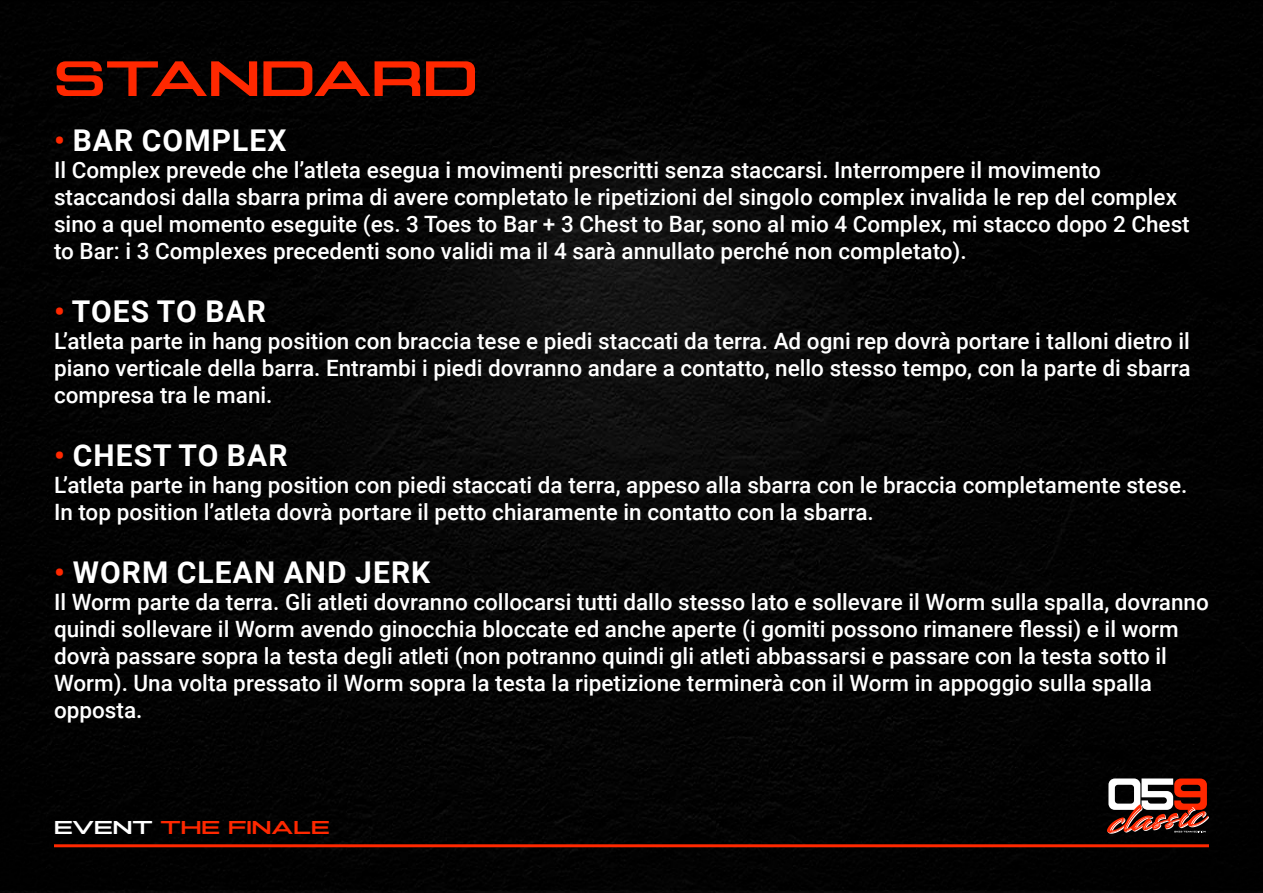
<style>
.page{position:relative;width:1263px;height:893px;background:#fff}
.page>*{position:absolute;margin:0;border:0;box-sizing:border-box;transform-origin:0 0}
.t1{font:700 52.5px "Akrux";color:#ff2800}
.t2{font:700 30px "Roboto";letter-spacing:.035em;color:#fff}
.t3{font:500 22.5px/27px "Roboto";color:#fff}
.t4{font:700 19.65px "Akrux";color:#ff2800}
.s1{color:#ff2800}
.s2{color:#fff}
</style>
<div class="page">
<img style="left:0;top:0;width:1263px;height:893px">
<hr style="left:54px;top:844px;width:1155px;height:3px;background:#ff2800">
<svg style="left:1107px;top:778px;width:102px;height:56px"></svg>
<h1 class="t1" style="left:54px;top:48px;width:425px">STANDARD</h1>
<h2 class="t2" style="left:54px;top:120px;width:234px"><span class="s1">•</span> BAR COMPLEX</h2>
<p class="t3" style="left:54px;top:156px;width:1137px">Il Complex prevede che l’atleta esegua i movimenti prescritti senza staccarsi. Interrompere il movimento staccandosi dalla sbarra prima di avere completato le ripetizioni del singolo complex invalida le rep del complex sino a quel momento eseguite (es. 3 Toes to Bar + 3 Chest to Bar, sono al mio 4 Complex, mi stacco dopo 2 Chest to Bar: i 3 Complexes precedenti sono validi ma il 4 sarà annullato perché non completato).</p>
<h2 class="t2" style="left:54px;top:291px;width:213px"><span class="s1">•</span> TOES TO BAR</h2>
<p class="t3" style="left:54px;top:327px;width:1138px;text-align:justify">L’atleta parte in hang position con braccia tese e piedi staccati da terra. Ad ogni rep dovrà portare i talloni dietro il piano verticale della barra. Entrambi i piedi dovranno andare a contatto, nello stesso tempo, con la parte di sbarra compresa tra le mani.</p>
<h2 class="t2" style="left:54px;top:435px;width:235px"><span class="s1">•</span> CHEST TO BAR</h2>
<p class="t3" style="left:54px;top:471px;width:1135px">L’atleta parte in hang position con piedi staccati da terra, appeso alla sbarra con le braccia completamente stese.<br>In top position l’atleta dovrà portare il petto chiaramente in contatto con la sbarra.</p>
<h2 class="t2" style="left:54px;top:552px;width:378px"><span class="s1">•</span> WORM CLEAN AND JERK</h2>
<p class="t3" style="left:54px;top:588px;width:1156px">Il Worm parte da terra. Gli atleti dovranno collocarsi tutti dallo stesso lato e sollevare il Worm sulla spalla, dovranno quindi sollevare il Worm avendo ginocchia bloccate ed anche aperte (i gomiti possono rimanere flessi) e il worm dovrà passare sopra la testa degli atleti (non potranno quindi gli atleti abbassarsi e passare con la testa sotto il Worm). Una volta pressato il Worm sopra la testa la ripetizione terminerà con il Worm in appoggio sulla spalla opposta.</p>
<p class="t4" style="left:54px;top:816px;width:277px"><span class="s2">EVENT</span> THE FINALE</p>
</div>
